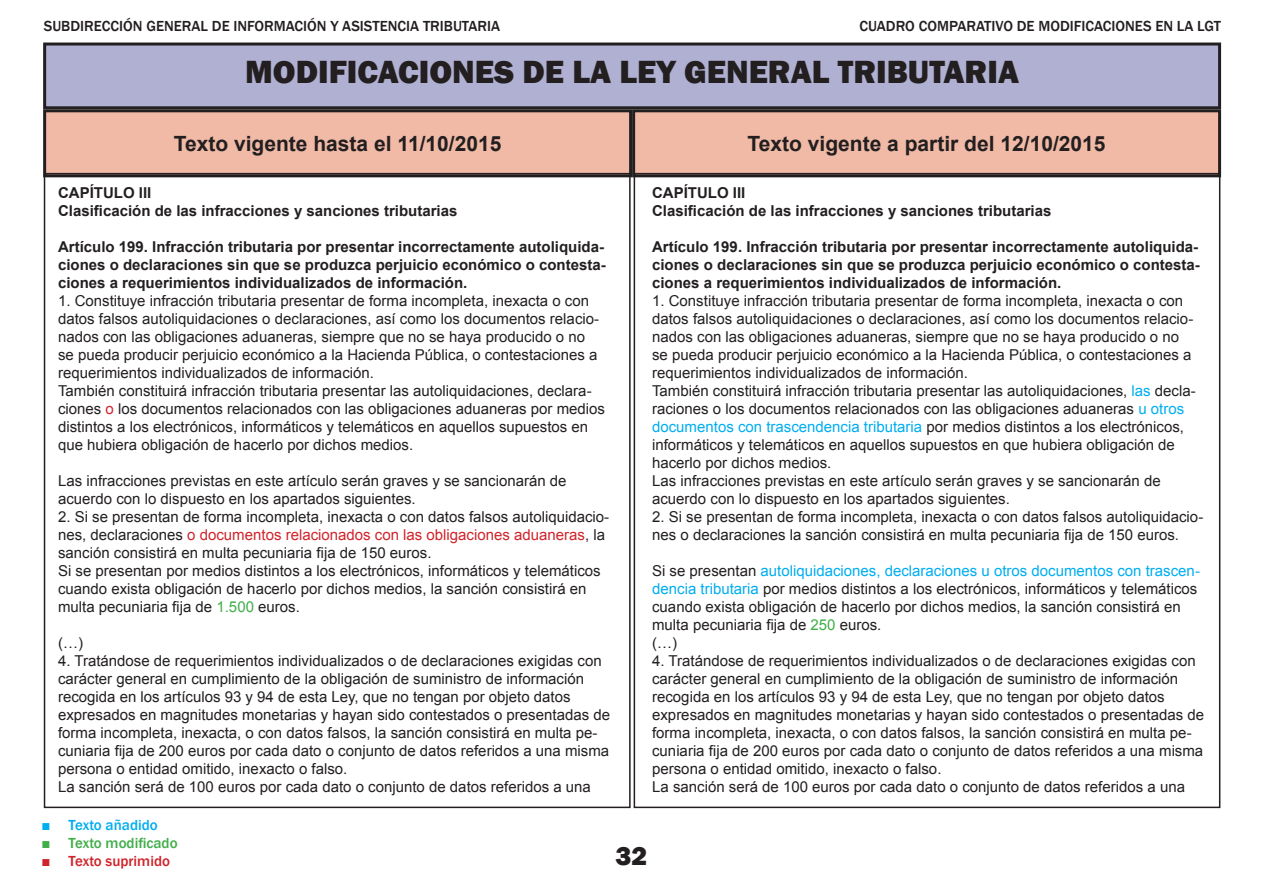
<style>
.page{position:relative;width:1263px;height:893px;background:#fff}
.page>*{position:absolute;margin:0;border:0;box-sizing:border-box;transform-origin:0 0}
.t1{font:800 33px "Franklin Gothic";color:#231f20}
.t2{font:800 27px "Franklin Gothic";color:#231f20}
.t3{font:700 21px "Arial";color:#231f20}
.t4{font:15px/18px "Arial";color:#231f20}
.t5{font:700 15px/18px "Arial";color:#231f20}
.t6{font:500 15px "Franklin Gothic";color:#231f20}
.t7{font:500 15px "Franklin Gothic";color:#40ae49}
.t8{font:500 15px "Franklin Gothic";color:#d1232a}
.t9{font:500 15px "Franklin Gothic";color:#00aeef}
.s1{color:#d1232a}
.s2{color:#40ae49}
.s3{color:#00aeef}
.s4{font-family:"Times New Roman";font-weight:700}
</style>
<div class="page">
<div style="left:45px;top:44px;width:1174px;height:64px;background:#afb0d2"></div>
<div style="left:43px;top:43px;width:1178px;height:66px;border:3px solid #231f20"></div>
<div style="left:634px;top:111px;width:585px;height:65px;background:#f0baa6"></div>
<div style="left:632px;top:109px;width:589px;height:68px;border:3px solid #231f20"></div>
<div style="left:45px;top:111px;width:586px;height:65px;background:#f0baa6"></div>
<div style="left:43px;top:109px;width:589px;height:68px;border:3px solid #231f20"></div>
<p class="t6" style="left:44px;top:16px;width:458px">SUBDIRECCIÓN GENERAL DE INFORMACIÓN Y ASISTENCIA TRIBUTARIA</p>
<p class="t6" style="left:859px;top:16px;width:363px">CUADRO COMPARATIVO DE MODIFICACIONES EN LA LGT</p>
<h1 class="t1" style="left:245px;top:51px;width:775px">MODIFICACIONES DE LA LEY GENERAL TRIBUTARIA</h1>
<h3 class="t3" style="left:174px;top:130px;width:329px">Texto vigente hasta el 11/10/2015</h3>
<h3 class="t3" style="left:748px;top:130px;width:359px">Texto vigente a partir del 12/10/2015</h3>
<p class="t5" style="left:58px;top:184px;width:401px">CAPÍTULO III<br>Clasificación de las infracciones y sanciones tributarias</p>
<p class="t5" style="left:58px;top:238px;width:549px;text-align:justify">Artículo 199. Infracción tributaria por presentar incorrectamente autoliquida&shy;ciones o declaraciones sin que se produzca perjuicio económico o contesta&shy;ciones a requerimientos individualizados de información.</p>
<p class="t4" style="left:58px;top:292px;width:548px">1. Constituye infracción tributaria presentar de forma incompleta, inexacta o con datos falsos autoliquidaciones o declaraciones, así como los documentos relacio&shy;nados con las obligaciones aduaneras, siempre que no se haya producido o no<br>se pueda producir perjuicio económico a la Hacienda Pública, o contestaciones a requerimientos individualizados de información.<br>También constituirá infracción tributaria presentar las autoliquidaciones, declara&shy;ciones <span class="s1">o</span> los documentos relacionados con las obligaciones aduaneras por medios distintos a los electrónicos, informáticos y telemáticos en aquellos supuestos en que hubiera obligación de hacerlo por dichos medios.</p>
<p class="t4" style="left:58px;top:472px;width:510px">Las infracciones previstas en este artículo serán graves y se sancionarán de acuerdo con lo dispuesto en los apartados siguientes.</p>
<p class="t4" style="left:58px;top:508px;width:553px">2. Si se presentan de forma incompleta, inexacta o con datos falsos autoliquidacio&shy;nes, declaraciones <span class="s1">o documentos relacionados con las obligaciones aduaneras</span>, la sanción consistirá en multa pecuniaria fija de 150 euros.<br>Si se presentan por medios distintos a los electrónicos, informáticos y telemáticos cuando exista obligación de hacerlo por dichos medios, la sanción consistirá en multa pecuniaria fija de <span class="s2">1.500</span> euros.</p>
<p class="t4" style="left:58px;top:634px;width:26px">(…)</p>
<p class="t4" style="left:58px;top:652px;width:553px">4. Tratándose de requerimientos individualizados o de declaraciones exigidas con carácter general en cumplimiento de la obligación de suministro de información recogida en los artículos 93 y 94 de esta Ley, que no tengan por objeto datos expresados en magnitudes monetarias y hayan sido contestados o presentadas de forma incompleta, inexacta, o con datos falsos, la sanción consistirá en multa pe&shy;cuniaria fija de 200 euros por cada dato o conjunto de datos referidos a una misma persona o entidad omitido, inexacto o falso.<br>La sanción será de 100 euros por cada dato o conjunto de datos referidos a una</p>
<p class="t5" style="left:652px;top:184px;width:401px">CAPÍTULO III<br>Clasificación de las infracciones y sanciones tributarias</p>
<p class="t5" style="left:652px;top:238px;width:549px;text-align:justify">Artículo 199. Infracción tributaria por presentar incorrectamente autoliquida&shy;ciones o declaraciones sin que se produzca perjuicio económico o contesta&shy;ciones a requerimientos individualizados de información.</p>
<p class="t4" style="left:652px;top:292px;width:545px">1. Constituye infracción tributaria presentar de forma incompleta, inexacta o con datos falsos autoliquidaciones o declaraciones, así como los documentos relacio&shy;nados con las obligaciones aduaneras, siempre que no se haya producido o no se pueda producir perjuicio económico a la Hacienda Pública, o contestaciones a requerimientos individualizados de información.<br>También constituirá infracción tributaria presentar las autoliquidaciones, <span class="s3">las</span> decla&shy;raciones o los documentos relacionados con las obligaciones aduaneras <span class="s3">u otros documentos con trascendencia tributaria</span> por medios distintos a los electrónicos, informáticos y telemáticos en aquellos supuestos en que hubiera obligación de hacerlo por dichos medios.<br>Las infracciones previstas en este artículo serán graves y se sancionarán de acuerdo con lo dispuesto en los apartados siguientes.</p>
<p class="t4" style="left:652px;top:508px;width:553px">2. Si se presentan de forma incompleta, inexacta o con datos falsos autoliquidacio&shy;nes o declaraciones la sanción consistirá en multa pecuniaria fija de 150 euros.</p>
<p class="t4" style="left:652px;top:562px;width:549px">Si se presentan <span class="s3">autoliquidaciones, declaraciones u otros documentos con trascen&shy;dencia tributaria</span> por medios distintos a los electrónicos, informáticos y telemáticos cuando exista obligación de hacerlo por dichos medios, la sanción consistirá en multa pecuniaria fija de <span class="s2">250</span> euros.<br>(…)</p>
<p class="t4" style="left:652px;top:652px;width:553px">4. Tratándose de requerimientos individualizados o de declaraciones exigidas con carácter general en cumplimiento de la obligación de suministro de información recogida en los artículos 93 y 94 de esta Ley, que no tengan por objeto datos expresados en magnitudes monetarias y hayan sido contestados o presentadas de forma incompleta, inexacta, o con datos falsos, la sanción consistirá en multa pe&shy;cuniaria fija de 200 euros por cada dato o conjunto de datos referidos a una misma persona o entidad omitido, inexacto o falso.<br>La sanción será de 100 euros por cada dato o conjunto de datos referidos a una</p>
<p class="t9" style="left:42px;top:815px;width:118px"><span class="s4">■</span> Texto añadido</p>
<p class="t7" style="left:42px;top:833px;width:137px"><span class="s4">■</span> Texto modificado</p>
<p class="t8" style="left:42px;top:851px;width:130px"><span class="s4">■</span> Texto suprimido</p>
<h2 class="t2" style="left:616px;top:838px;width:33px">32</h2>
</div>
